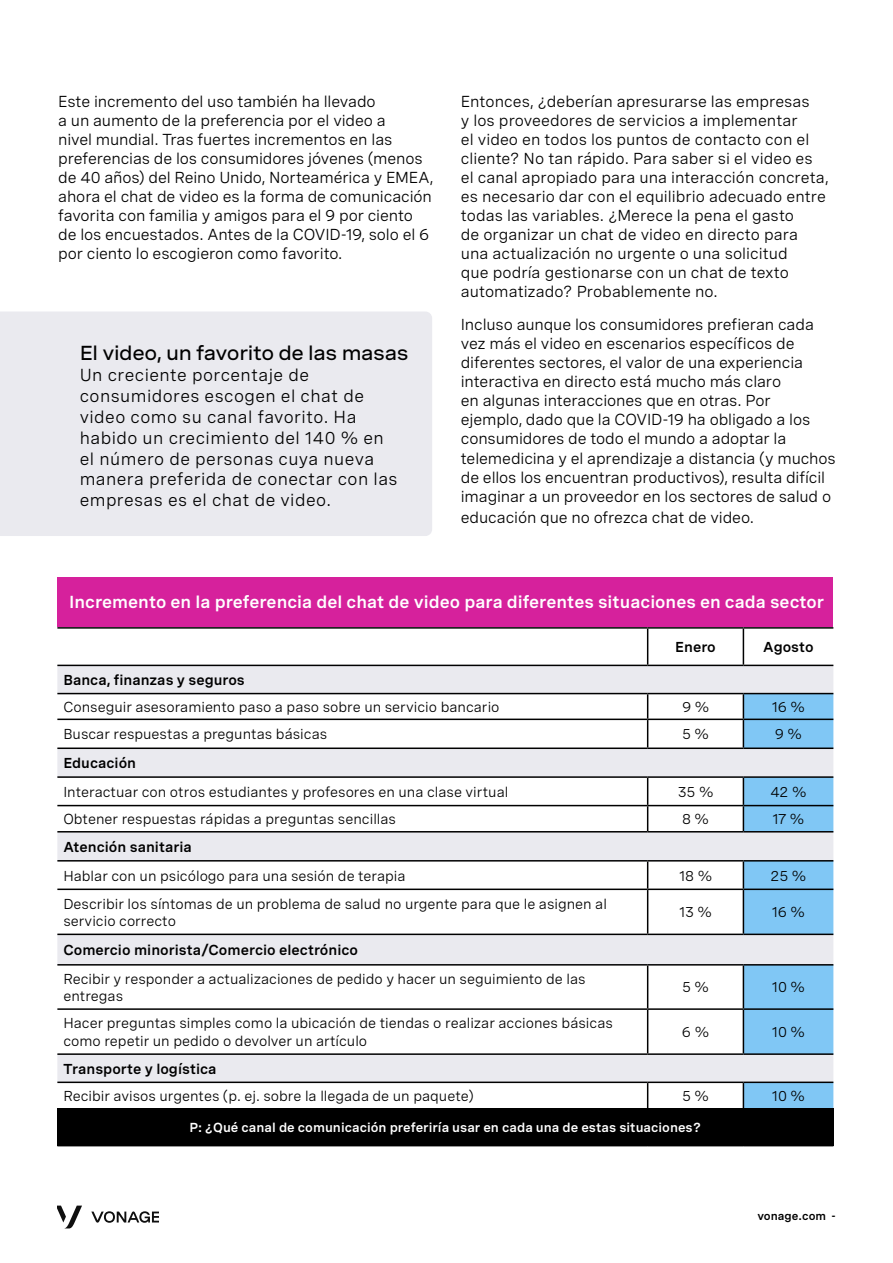
<style>
.page{position:relative;width:893px;height:1263px;background:#fff}
.page>*{position:absolute;margin:0;border:0;box-sizing:border-box;transform-origin:0 0}
.t1{font:500 expanded 20.25px "Spezia";letter-spacing:-.02em;color:#000}
.t2{font:17.4px/20.9px "Spezia";letter-spacing:.025em;color:#000}
.t3{font:600 17.4px "Spezia";color:#fff}
._01-Body_12pt{font:15.9px/19px "Spezia";letter-spacing:-.005em;color:#000}
.t4{font:14.4px/17.2px "Spezia";color:#000}
.t5{font:600 14.4px "Spezia";color:#000}
.t6{font:600 13.05px "Spezia";color:#fff}
.t7{font:600 11.55px "Spezia";color:#000}
</style>
<div class="page">
<svg style="left:57px;top:1205px;width:25px;height:23px"></svg>
<svg style="left:91px;top:1211px;width:67px;height:12px"></svg>
<div style="left:0;top:311px;width:432px;height:225px;background:#eaeaef"></div>
<svg style="left:57px;top:666px;width:776px;height:415px"></svg>
<div style="left:57px;top:1108px;width:776px;height:38px;background:#000"></div>
<hr style="left:57px;top:627px;width:591px;height:2px;background:#000">
<hr style="left:648px;top:627px;width:95px;height:2px;background:#000">
<hr style="left:647px;top:629px;width:1px;height:36px;background:#000">
<hr style="left:743px;top:627px;width:90px;height:2px;background:#000">
<hr style="left:743px;top:629px;width:1px;height:36px;background:#000">
<hr style="left:57px;top:718px;width:591px;height:2px;background:#000">
<hr style="left:648px;top:718px;width:95px;height:2px;background:#000">
<svg style="left:647px;top:694px;width:1px;height:53px"></svg>
<svg style="left:743px;top:694px;width:90px;height:53px;background:#79bde9"></svg>
<hr style="left:57px;top:747px;width:591px;height:2px;background:#000">
<hr style="left:648px;top:747px;width:95px;height:2px;background:#000">
<hr style="left:743px;top:747px;width:90px;height:2px;background:#000">
<hr style="left:57px;top:776px;width:591px;height:2px;background:#000">
<hr style="left:648px;top:776px;width:95px;height:2px;background:#000">
<hr style="left:57px;top:805px;width:591px;height:1px;background:#000">
<hr style="left:648px;top:805px;width:95px;height:1px;background:#000">
<svg style="left:647px;top:778px;width:1px;height:53px"></svg>
<hr style="left:57px;top:831px;width:591px;height:1px;background:#000">
<hr style="left:648px;top:831px;width:95px;height:1px;background:#000">
<hr style="left:57px;top:860px;width:591px;height:1px;background:#000">
<hr style="left:648px;top:860px;width:95px;height:1px;background:#000">
<svg style="left:647px;top:861px;width:1px;height:27px"></svg>
<hr style="left:57px;top:888px;width:591px;height:2px;background:#000">
<hr style="left:648px;top:888px;width:95px;height:2px;background:#000">
<hr style="left:647px;top:890px;width:1px;height:43px;background:#000">
<hr style="left:57px;top:933px;width:591px;height:2px;background:#000">
<hr style="left:648px;top:933px;width:95px;height:2px;background:#000">
<hr style="left:57px;top:964px;width:591px;height:1px;background:#000">
<hr style="left:648px;top:964px;width:95px;height:1px;background:#000">
<hr style="left:647px;top:965px;width:1px;height:43px;background:#000">
<hr style="left:57px;top:1008px;width:591px;height:2px;background:#000">
<hr style="left:648px;top:1008px;width:95px;height:2px;background:#000">
<hr style="left:647px;top:1010px;width:1px;height:43px;background:#000">
<hr style="left:57px;top:1053px;width:591px;height:2px;background:#000">
<hr style="left:648px;top:1053px;width:95px;height:2px;background:#000">
<hr style="left:57px;top:1081px;width:591px;height:2px;background:#000">
<hr style="left:648px;top:1081px;width:95px;height:2px;background:#000">
<svg style="left:647px;top:1083px;width:1px;height:25px"></svg>
<hr style="left:57px;top:665px;width:591px;height:1px;background:#000">
<hr style="left:648px;top:665px;width:95px;height:1px;background:#000">
<hr style="left:743px;top:665px;width:90px;height:1px;background:#000">
<hr style="left:57px;top:693px;width:591px;height:1px;background:#000">
<hr style="left:648px;top:693px;width:95px;height:1px;background:#000">
<hr style="left:743px;top:693px;width:90px;height:1px;background:#000">
<hr style="left:743px;top:776px;width:90px;height:2px;background:#000">
<svg style="left:743px;top:777px;width:90px;height:331px;background:#94c6e7"></svg>
<hr style="left:743px;top:1081px;width:90px;height:2px;background:#000">
<div style="left:58px;top:577px;width:775px;height:50px;background:#d6219c"></div>
<p class="_01-Body_12pt" style="left:58px;top:90px;width:376px">Este incremento del uso también ha llevado<br>a un aumento de la preferencia por el video a<br>nivel mundial. Tras fuertes incrementos en las preferencias de los consumidores jóvenes (menos de 40 años) del Reino Unido, Norteamérica y EMEA, ahora el chat de video es la forma de comunicación favorita con familia y amigos para el 9 por ciento de los encuestados. Antes de la COVID-19, solo el 6 por ciento lo escogieron como favorito.</p>
<p class="_01-Body_12pt" style="left:461px;top:90px;width:369px">Entonces, ¿deberían apresurarse las empresas<br>y los proveedores de servicios a implementar<br>el video en todos los puntos de contacto con el cliente? No tan rápido. Para saber si el video es el canal apropiado para una interacción concreta, es necesario dar con el equilibrio adecuado entre todas las variables. ¿Merece la pena el gasto<br>de organizar un chat de video en directo para una actualización no urgente o una solicitud<br>que podría gestionarse con un chat de texto automatizado? Probablemente no.</p>
<p class="_01-Body_12pt" style="left:461px;top:314px;width:376px">Incluso aunque los consumidores prefieran cada vez más el video en escenarios específicos de diferentes sectores, el valor de una experiencia interactiva en directo está mucho más claro<br>en algunas interacciones que en otras. Por ejemplo, dado que la COVID-19 ha obligado a los consumidores de todo el mundo a adoptar la telemedicina y el aprendizaje a distancia (y muchos de ellos los encuentran productivos), resulta difícil imaginar a un proveedor en los sectores de salud o</p>
<p class="_01-Body_12pt" style="left:461px;top:506px;width:295px">educación que no ofrezca chat de video.</p>
<p class="t1" style="left:80px;top:338px;width:330px">El video, un favorito de las masas</p>
<p class="t2" style="left:80px;top:363px;width:319px">Un creciente porcentaje de consumidores escogen el chat de video como su canal favorito. Ha habido un crecimiento del 140 % en el número de personas cuya nueva manera preferida de conectar con las empresas es el chat de video.</p>
<p class="t3" style="left:69px;top:589px;width:757px">Incremento en la preferencia del chat de video para diferentes situaciones en cada sector</p>
<p class="t5" style="left:675px;top:636px;width:42px">Enero</p>
<p class="t5" style="left:763px;top:636px;width:52px">Agosto</p>
<p class="t5" style="left:63px;top:669px;width:183px">Banca, finanzas y seguros</p>
<p class="t4" style="left:63px;top:697px;width:438px">Conseguir asesoramiento paso a paso sobre un servicio bancario</p>
<p class="t4" style="left:682px;top:697px;width:29px">9%</p>
<p class="t4" style="left:772px;top:697px;width:35px">16 %</p>
<p class="t4" style="left:63px;top:724px;width:265px">Buscar respuestas a preguntas básicas</p>
<p class="t4" style="left:682px;top:724px;width:28px">5%</p>
<p class="t4" style="left:775px;top:724px;width:29px">9%</p>
<p class="t5" style="left:63px;top:752px;width:74px">Educación</p>
<p class="t4" style="left:63px;top:782px;width:446px">Interactuar con otros estudiantes y profesores en una clase virtual</p>
<p class="t4" style="left:678px;top:782px;width:37px">35 %</p>
<p class="t4" style="left:770px;top:782px;width:38px">42 %</p>
<p class="t4" style="left:63px;top:809px;width:334px">Obtener respuestas rápidas a preguntas sencillas</p>
<p class="t4" style="left:682px;top:809px;width:28px">8%</p>
<p class="t4" style="left:772px;top:809px;width:33px">17 %</p>
<p class="t5" style="left:63px;top:836px;width:130px">Atención sanitaria</p>
<p class="t4" style="left:63px;top:866px;width:344px">Hablar con un psicólogo para una sesión de terapia</p>
<p class="t4" style="left:679px;top:866px;width:35px">18 %</p>
<p class="t4" style="left:770px;top:866px;width:37px">25 %</p>
<p class="t4" style="left:63px;top:894px;width:545px">Describir los síntomas de un problema de salud no urgente para que le asignen al servicio correcto</p>
<p class="t4" style="left:679px;top:902px;width:34px">13 %</p>
<p class="t4" style="left:772px;top:902px;width:35px">16 %</p>
<p class="t5" style="left:63px;top:939px;width:296px">Comercio minorista/Comercio electrónico</p>
<p class="t4" style="left:63px;top:969px;width:524px">Recibir y responder a actualizaciones de pedido y hacer un seguimiento de las entregas</p>
<p class="t4" style="left:682px;top:978px;width:28px">5%</p>
<p class="t4" style="left:772px;top:978px;width:35px">10 %</p>
<p class="t4" style="left:63px;top:1014px;width:551px">Hacer preguntas simples como la ubicación de tiendas o realizar acciones básicas como repetir un pedido o devolver un artículo</p>
<p class="t4" style="left:682px;top:1022px;width:29px">6%</p>
<p class="t4" style="left:772px;top:1022px;width:35px">10 %</p>
<p class="t5" style="left:63px;top:1058px;width:155px">Transporte y logística</p>
<p class="t4" style="left:63px;top:1086px;width:412px">Recibir avisos urgentes (p. ej. sobre la llegada de un paquete)</p>
<p class="t4" style="left:682px;top:1086px;width:28px">5%</p>
<p class="t4" style="left:772px;top:1086px;width:35px">10 %</p>
<p class="t6" style="left:189px;top:1117px;width:513px">P: ¿Qué canal de comunicación preferiría usar en cada una de estas situaciones?</p>
<p class="t7" style="left:757px;top:1207px;width:80px">vonage.com -</p>
</div>
